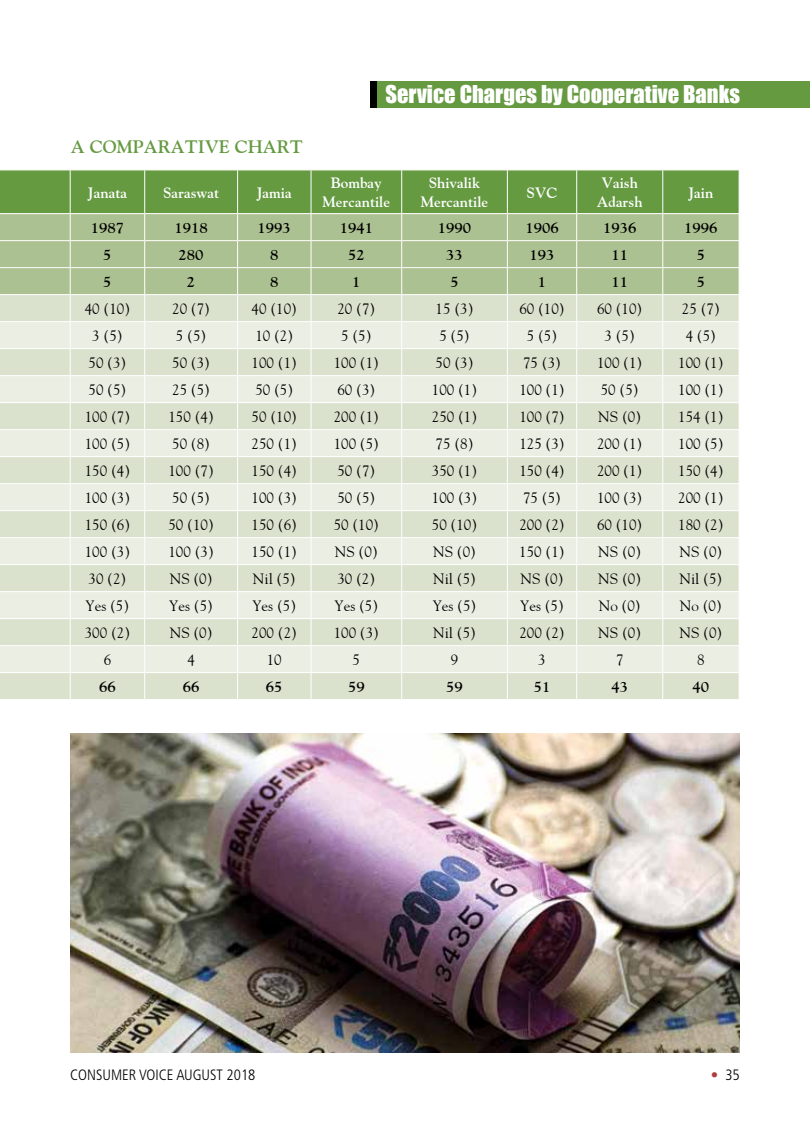
<style>
.page{position:relative;width:810px;height:1134px;background:#fff}
.page>*{position:absolute;margin:0;border:0;box-sizing:border-box;transform-origin:0 0}
.t1{font:22.5px "Impact";color:#fff}
.t2{font:700 18px "Gaudiya";color:#659a41}
.t3{font:15px "Gaudiya";color:#000}
.t4{font:700 15px "Gaudiya";color:#000}
.t5{font:700 15px/18.8px "Gaudiya";color:#fff;text-align:center}
.t6{font:300 condensed 15px "Frutiger";color:#000}
.s1{color:#ae3d3c}
</style>
<div class="page">
<svg style="left:0;top:170px;width:740px;height:529px;background:#d1dcc3"></svg>
<img style="left:70px;top:733px;width:670px;height:320px">
<div style="left:374px;top:81px;width:436px;height:26px;background:#659a41"></div>
<div style="left:370px;top:81px;width:7px;height:26px;background:#000"></div>
<h1 class="t1" style="left:386px;top:77px;width:356px">Service Charges by Cooperative Banks</h1>
<h1 class="t1" style="left:386px;top:77px;width:107px">In the News</h1>
<p class="t2" style="left:71px;top:135px;width:233px">A Comparative Chart</p>
<p class="t5" style="left:88px;top:183px;width:41px">Janata</p>
<p class="t5" style="left:163px;top:183px;width:57px">Saraswat</p>
<p class="t5" style="left:257px;top:183px;width:36px">Jamia</p>
<p class="t5" style="left:323px;top:173px;width:69px">Bombay<br>Mercantile</p>
<p class="t5" style="left:421px;top:173px;width:69px">Shivalik<br>Mercantile</p>
<p class="t5" style="left:527px;top:183px;width:21px">SVC</p>
<p class="t5" style="left:597px;top:173px;width:47px">Vaish<br>Adarsh</p>
<p class="t5" style="left:688px;top:183px;width:27px">Jain</p>
<p class="t4" style="left:91px;top:219px;width:35px">1987</p>
<p class="t4" style="left:174px;top:219px;width:35px">1918</p>
<p class="t4" style="left:258px;top:219px;width:35px">1993</p>
<p class="t4" style="left:340px;top:219px;width:35px">1941</p>
<p class="t4" style="left:438px;top:219px;width:35px">1990</p>
<p class="t4" style="left:525px;top:219px;width:35px">1906</p>
<p class="t4" style="left:603px;top:219px;width:35px">1936</p>
<p class="t4" style="left:684px;top:219px;width:35px">1996</p>
<p class="t4" style="left:103px;top:246px;width:10px">5</p>
<p class="t4" style="left:179px;top:246px;width:27px">280</p>
<p class="t4" style="left:270px;top:246px;width:10px">8</p>
<p class="t4" style="left:348px;top:246px;width:18px">52</p>
<p class="t4" style="left:446px;top:246px;width:18px">33</p>
<p class="t4" style="left:530px;top:246px;width:27px">193</p>
<p class="t4" style="left:611px;top:246px;width:18px">11</p>
<p class="t4" style="left:697px;top:246px;width:10px">5</p>
<p class="t4" style="left:103px;top:273px;width:10px">5</p>
<p class="t4" style="left:187px;top:273px;width:10px">2</p>
<p class="t4" style="left:270px;top:273px;width:10px">8</p>
<p class="t4" style="left:352px;top:273px;width:10px">1</p>
<p class="t4" style="left:450px;top:273px;width:10px">5</p>
<p class="t4" style="left:538px;top:273px;width:10px">1</p>
<p class="t4" style="left:611px;top:273px;width:18px">11</p>
<p class="t4" style="left:697px;top:273px;width:10px">5</p>
<p class="t3" style="left:85px;top:300px;width:47px">40 (10)</p>
<p class="t3" style="left:172px;top:300px;width:39px">20 (7)</p>
<p class="t3" style="left:252px;top:300px;width:47px">40 (10)</p>
<p class="t3" style="left:337px;top:300px;width:39px">20 (7)</p>
<p class="t3" style="left:436px;top:300px;width:39px">15 (3)</p>
<p class="t3" style="left:519px;top:300px;width:47px">60 (10)</p>
<p class="t3" style="left:597px;top:300px;width:47px">60 (10)</p>
<p class="t3" style="left:682px;top:300px;width:39px">25 (7)</p>
<p class="t3" style="left:92px;top:327px;width:32px">3 (5)</p>
<p class="t3" style="left:176px;top:327px;width:32px">5 (5)</p>
<p class="t3" style="left:255px;top:327px;width:39px">10 (2)</p>
<p class="t3" style="left:341px;top:327px;width:32px">5 (5)</p>
<p class="t3" style="left:439px;top:327px;width:32px">5 (5)</p>
<p class="t3" style="left:527px;top:327px;width:32px">5 (5)</p>
<p class="t3" style="left:605px;top:327px;width:32px">3 (5)</p>
<p class="t3" style="left:686px;top:327px;width:32px">4 (5)</p>
<p class="t3" style="left:88px;top:354px;width:39px">50 (3)</p>
<p class="t3" style="left:172px;top:354px;width:39px">50 (3)</p>
<p class="t3" style="left:252px;top:354px;width:47px">100 (1)</p>
<p class="t3" style="left:334px;top:354px;width:47px">100 (1)</p>
<p class="t3" style="left:436px;top:354px;width:39px">50 (3)</p>
<p class="t3" style="left:523px;top:354px;width:39px">75 (3)</p>
<p class="t3" style="left:597px;top:354px;width:47px">100 (1)</p>
<p class="t3" style="left:678px;top:354px;width:47px">100 (1)</p>
<p class="t3" style="left:88px;top:381px;width:39px">50 (5)</p>
<p class="t3" style="left:172px;top:381px;width:39px">25 (5)</p>
<p class="t3" style="left:255px;top:381px;width:39px">50 (5)</p>
<p class="t3" style="left:337px;top:381px;width:39px">60 (3)</p>
<p class="t3" style="left:432px;top:381px;width:47px">100 (1)</p>
<p class="t3" style="left:519px;top:381px;width:47px">100 (1)</p>
<p class="t3" style="left:601px;top:381px;width:39px">50 (5)</p>
<p class="t3" style="left:678px;top:381px;width:47px">100 (1)</p>
<p class="t3" style="left:85px;top:408px;width:47px">100 (7)</p>
<p class="t3" style="left:168px;top:408px;width:47px">150 (4)</p>
<p class="t3" style="left:252px;top:408px;width:47px">50 (10)</p>
<p class="t3" style="left:334px;top:408px;width:47px">200 (1)</p>
<p class="t3" style="left:432px;top:408px;width:47px">250 (1)</p>
<p class="t3" style="left:519px;top:408px;width:47px">100 (7)</p>
<p class="t3" style="left:598px;top:408px;width:44px">NS (0)</p>
<p class="t3" style="left:678px;top:408px;width:47px">154 (1)</p>
<p class="t3" style="left:85px;top:435px;width:47px">100 (5)</p>
<p class="t3" style="left:172px;top:435px;width:39px">50 (8)</p>
<p class="t3" style="left:252px;top:435px;width:47px">250 (1)</p>
<p class="t3" style="left:334px;top:435px;width:47px">100 (5)</p>
<p class="t3" style="left:436px;top:435px;width:39px">75 (8)</p>
<p class="t3" style="left:519px;top:435px;width:47px">125 (3)</p>
<p class="t3" style="left:597px;top:435px;width:47px">200 (1)</p>
<p class="t3" style="left:678px;top:435px;width:47px">100 (5)</p>
<p class="t3" style="left:85px;top:462px;width:47px">150 (4)</p>
<p class="t3" style="left:168px;top:462px;width:47px">100 (7)</p>
<p class="t3" style="left:252px;top:462px;width:47px">150 (4)</p>
<p class="t3" style="left:337px;top:462px;width:39px">50 (7)</p>
<p class="t3" style="left:432px;top:462px;width:47px">350 (1)</p>
<p class="t3" style="left:519px;top:462px;width:47px">150 (4)</p>
<p class="t3" style="left:597px;top:462px;width:47px">200 (1)</p>
<p class="t3" style="left:678px;top:462px;width:47px">150 (4)</p>
<p class="t3" style="left:85px;top:489px;width:47px">100 (3)</p>
<p class="t3" style="left:172px;top:489px;width:39px">50 (5)</p>
<p class="t3" style="left:252px;top:489px;width:47px">100 (3)</p>
<p class="t3" style="left:337px;top:489px;width:39px">50 (5)</p>
<p class="t3" style="left:432px;top:489px;width:47px">100 (3)</p>
<p class="t3" style="left:523px;top:489px;width:39px">75 (5)</p>
<p class="t3" style="left:597px;top:489px;width:47px">100 (3)</p>
<p class="t3" style="left:678px;top:489px;width:47px">200 (1)</p>
<p class="t3" style="left:85px;top:516px;width:47px">150 (6)</p>
<p class="t3" style="left:168px;top:516px;width:47px">50 (10)</p>
<p class="t3" style="left:252px;top:516px;width:47px">150 (6)</p>
<p class="t3" style="left:334px;top:516px;width:47px">50 (10)</p>
<p class="t3" style="left:432px;top:516px;width:47px">50 (10)</p>
<p class="t3" style="left:519px;top:516px;width:47px">200 (2)</p>
<p class="t3" style="left:597px;top:516px;width:47px">60 (10)</p>
<p class="t3" style="left:678px;top:516px;width:47px">180 (2)</p>
<p class="t3" style="left:85px;top:543px;width:47px">100 (3)</p>
<p class="t3" style="left:168px;top:543px;width:47px">100 (3)</p>
<p class="t3" style="left:252px;top:543px;width:47px">150 (1)</p>
<p class="t3" style="left:335px;top:543px;width:44px">NS (0)</p>
<p class="t3" style="left:433px;top:543px;width:44px">NS (0)</p>
<p class="t3" style="left:519px;top:543px;width:47px">150 (1)</p>
<p class="t3" style="left:598px;top:543px;width:44px">NS (0)</p>
<p class="t3" style="left:679px;top:543px;width:44px">NS (0)</p>
<p class="t3" style="left:88px;top:570px;width:39px">30 (2)</p>
<p class="t3" style="left:170px;top:570px;width:44px">NS (0)</p>
<p class="t3" style="left:253px;top:570px;width:44px">Nil (5)</p>
<p class="t3" style="left:337px;top:570px;width:39px">30 (2)</p>
<p class="t3" style="left:433px;top:570px;width:44px">Nil (5)</p>
<p class="t3" style="left:521px;top:570px;width:44px">NS (0)</p>
<p class="t3" style="left:598px;top:570px;width:44px">NS (0)</p>
<p class="t3" style="left:679px;top:570px;width:44px">Nil (5)</p>
<p class="t3" style="left:86px;top:597px;width:45px">Yes (5)</p>
<p class="t3" style="left:169px;top:597px;width:45px">Yes (5)</p>
<p class="t3" style="left:252px;top:597px;width:45px">Yes (5)</p>
<p class="t3" style="left:335px;top:597px;width:45px">Yes (5)</p>
<p class="t3" style="left:433px;top:597px;width:45px">Yes (5)</p>
<p class="t3" style="left:520px;top:597px;width:45px">Yes (5)</p>
<p class="t3" style="left:599px;top:597px;width:44px">No (0)</p>
<p class="t3" style="left:680px;top:597px;width:44px">No (0)</p>
<p class="t3" style="left:85px;top:624px;width:47px">300 (2)</p>
<p class="t3" style="left:170px;top:624px;width:44px">NS (0)</p>
<p class="t3" style="left:252px;top:624px;width:47px">200 (2)</p>
<p class="t3" style="left:334px;top:624px;width:47px">100 (3)</p>
<p class="t3" style="left:433px;top:624px;width:44px">Nil (5)</p>
<p class="t3" style="left:519px;top:624px;width:47px">200 (2)</p>
<p class="t3" style="left:598px;top:624px;width:44px">NS (0)</p>
<p class="t3" style="left:679px;top:624px;width:44px">NS (0)</p>
<p class="t3" style="left:104px;top:651px;width:9px">6</p>
<p class="t3" style="left:187px;top:651px;width:9px">4</p>
<p class="t3" style="left:267px;top:651px;width:16px">10</p>
<p class="t3" style="left:353px;top:651px;width:9px">5</p>
<p class="t3" style="left:451px;top:651px;width:9px">9</p>
<p class="t3" style="left:538px;top:651px;width:9px">3</p>
<p class="t3" style="left:616px;top:651px;width:9px">7</p>
<p class="t3" style="left:697px;top:651px;width:9px">8</p>
<p class="t4" style="left:99px;top:678px;width:18px">66</p>
<p class="t4" style="left:183px;top:678px;width:18px">66</p>
<p class="t4" style="left:266px;top:678px;width:18px">65</p>
<p class="t4" style="left:348px;top:678px;width:18px">59</p>
<p class="t4" style="left:446px;top:678px;width:18px">59</p>
<p class="t4" style="left:534px;top:678px;width:18px">51</p>
<p class="t4" style="left:611px;top:678px;width:18px">43</p>
<p class="t4" style="left:693px;top:678px;width:18px">40</p>
<p class="t6" style="left:70px;top:1066px;width:187px">CONSUMER VOICE AUGUST 2018</p>
<p class="t6" style="left:711px;top:1066px;width:31px"><span class="s1">•</span> 35</p>
</div>
